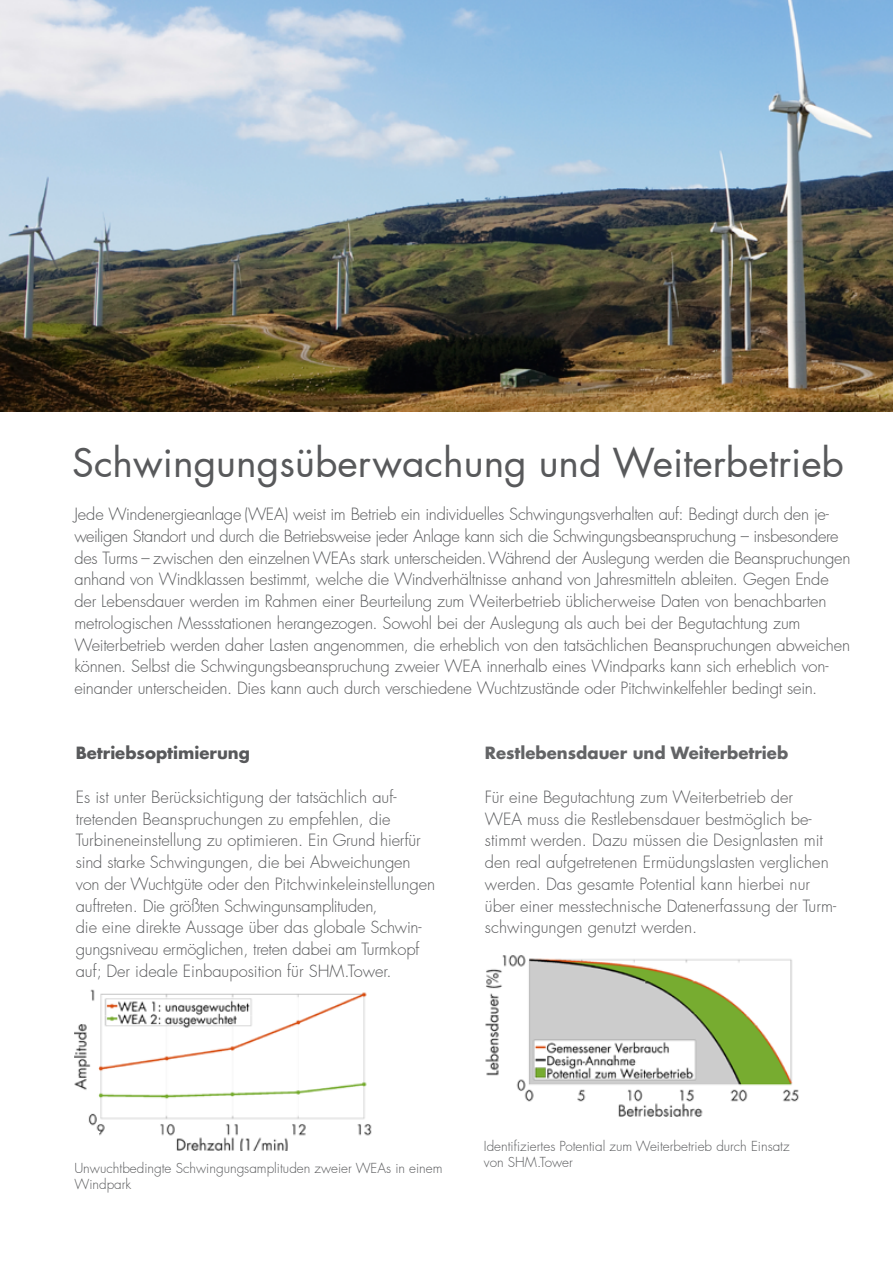
<style>
.page{position:relative;width:893px;height:1263px;background:#fff}
.page>*{position:absolute;margin:0;border:0;box-sizing:border-box;transform-origin:0 0}
.t1{font:39px "Futura LT Pro";color:#58595b}
.t2{font:300 16.5px/21.8px "Futura LT Pro";letter-spacing:-.01em;color:#58595b}
.t3{font:700 16.5px "Futura LT Pro";color:#636466}
.t4{font:700 16.5px "Futura LT Pro";color:#58595b}
.t5{font:300 13.5px/16.2px "Futura LT Pro";color:#58595b}
</style>
<div class="page">
<img style="left:0;top:0;width:893px;height:412px">
<img style="left:74px;top:989px;width:298px;height:162px">
<img style="left:485px;top:955px;width:314px;height:161px">
<h1 class="t1" style="left:72px;top:436px;width:773px">Schwingungsüberwachung und Weiterbetrieb</h1>
<p class="t2" style="left:74px;top:503px;width:778px">Jede Windenergieanlage (WEA) weist im Betrieb ein individuelles Schwingungsverhalten auf: Bedingt durch den je&shy;weiligen Standort und durch die Betriebsweise jeder Anlage kann sich die Schwingungsbeanspruchung – insbesondere des Turms – zwischen den einzelnen WEAs stark unterscheiden. Während der Auslegung werden die Beanspruchungen anhand von Windklassen bestimmt, welche die Windverhältnisse anhand von Jahresmitteln ableiten. Gegen Ende der Lebensdauer werden im Rahmen einer Beurteilung zum Weiterbetrieb üblicherweise Daten von benachbarten metrologischen Messstationen herangezogen. Sowohl bei der Auslegung als auch bei der Begutachtung zum Weiterbetrieb werden daher Lasten angenommen, die erheblich von den tatsächlichen Beanspruchungen abweichen können. Selbst die Schwingungsbeanspruchung zweier WEA innerhalb eines Windparks kann sich erheblich von‑ einander unterscheiden. Dies kann auch durch verschiedene Wuchtzustände oder Pitchwinkelfehler bedingt sein.</p>
<p class="t4" style="left:76px;top:740px;width:176px">Betriebsoptimierung</p>
<p class="t2" style="left:76px;top:786px;width:361px">Es ist unter Berücksichtigung der tatsächlich auf&shy;tretenden Beanspruchungen zu empfehlen, die Turbineneinstellung zu optimieren. Ein Grund hierfür sind starke Schwingungen, die bei Abweichungen von der Wuchtgüte oder den Pitchwinkeleinstellungen auftreten. Die größten Schwingunsamplituden,<br>die eine direkte Aussage über das globale Schwin&shy;gungsniveau ermöglichen, treten dabei am Turmkopf auf; Der ideale Einbauposition für SHM.Tower.</p>
<p class="t3" style="left:485px;top:740px;width:305px">Restlebensdauer und Weiterbetrieb</p>
<p class="t2" style="left:485px;top:786px;width:353px">Für eine Begutachtung zum Weiterbetrieb der<br>WEA muss die Restlebensdauer bestmöglich be&shy;stimmt werden. Dazu müssen die Designlasten mit den real aufgetretenen Ermüdungslasten verglichen werden. Das gesamte Potential kann hierbei nur über einer messtechnische Datenerfassung der Turm&shy;schwingungen genutzt werden.</p>
<p class="t5" style="left:74px;top:1160px;width:370px">Unwuchtbedingte Schwingungsamplituden zweier WEAs in einem<br>Windpark</p>
<p class="t5" style="left:484px;top:1138px;width:307px">Identifiziertes Potential zum Weiterbetrieb durch Einsatz von SHM.Tower</p>
</div>
